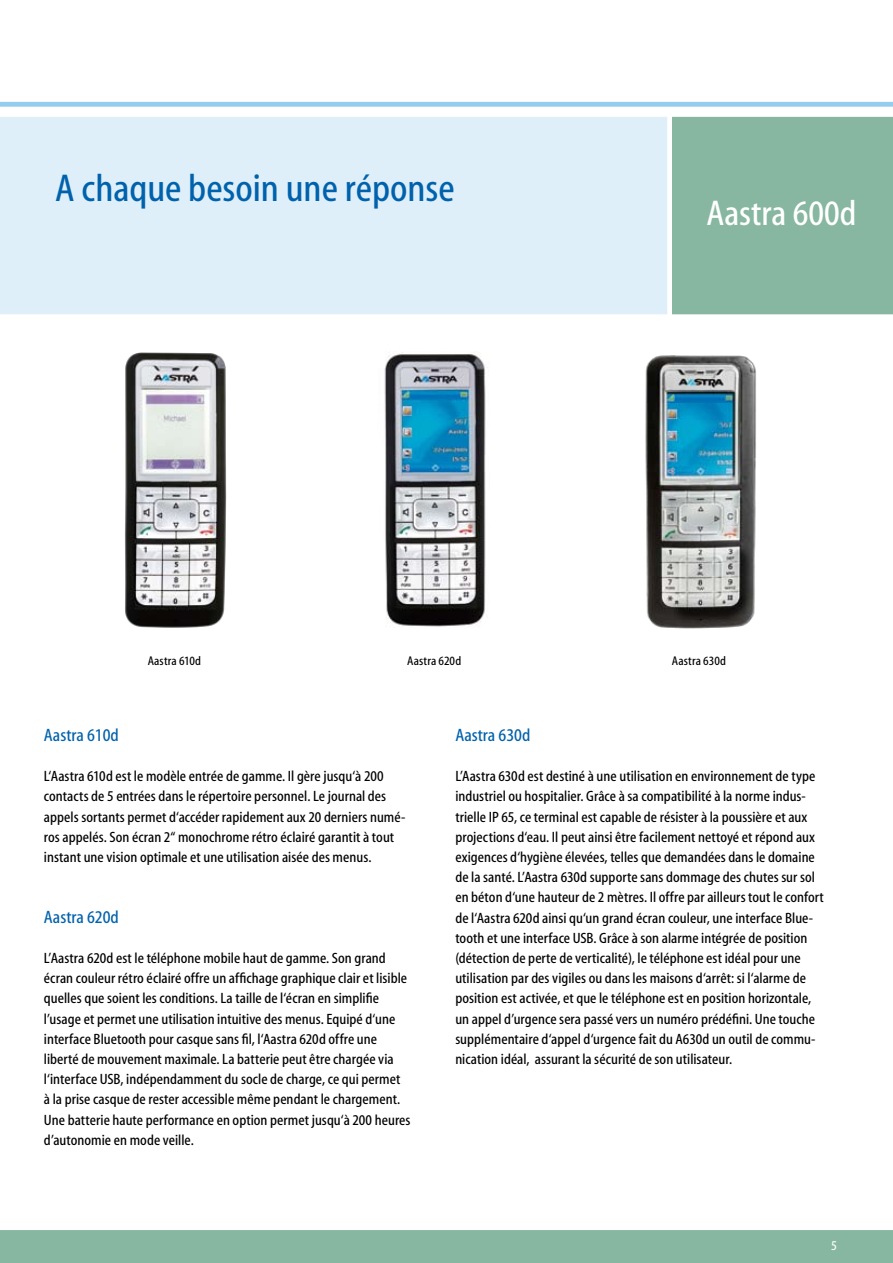
<style>
.page{position:relative;width:893px;height:1263px;background:#fff}
.page>*{position:absolute;margin:0;border:0;box-sizing:border-box;transform-origin:0 0}
.t1{font:39px "Myriad De Te We";color:#0062ac}
.t2{font:36px "Myriad De Te We";color:#fff}
.t3{font:18px "Myriad De Te We";color:#0062ac}
.t4{font:15px/20.2px "Myriad De Te We";letter-spacing:.005em;color:#000}
.t5{font:13.5px "Myriad De Te We";color:#fff}
.t6{font:12.75px "Myriad De Te We";letter-spacing:.01em;color:#000}
</style>
<div class="page">
<div style="left:0;top:1225px;width:893px;height:38px;background:#87b7a0"></div>
<div style="left:670px;top:115px;width:223px;height:202px;background:#87b7a0"></div>
<div style="left:0;top:115px;width:670px;height:202px;background:#dfeff9"></div>
<div style="left:0;top:314px;width:893px;height:5px;background:#fff"></div>
<hr style="left:0;top:102px;width:893px;height:4px;background:#94cded">
<div style="left:0;top:112px;width:893px;height:5px;background:#fff"></div>
<div style="left:667px;top:115px;width:5px;height:202px;background:#fff"></div>
<div style="left:0;top:1225px;width:893px;height:5px;background:#fff"></div>
<img style="left:125px;top:352px;width:102px;height:276px">
<img style="left:645px;top:355px;width:111px;height:274px">
<img style="left:384px;top:352px;width:104px;height:275px">
<h1 class="t1" style="left:55px;top:169px;width:401px">A chaque besoin une réponse</h1>
<h2 class="t2" style="left:706px;top:195px;width:151px">Aastra 600d</h2>
<p class="t6" style="left:148px;top:655px;width:55px">Aastra 610d</p>
<p class="t6" style="left:407px;top:655px;width:56px">Aastra 620d</p>
<p class="t6" style="left:672px;top:655px;width:56px">Aastra 630d</p>
<p class="t3" style="left:44px;top:726px;width:76px">Aastra 610d</p>
<p class="t4" style="left:44px;top:767px;width:363px">L‘Aastra 610d est le modèle entrée de gamme. Il gère jusqu‘à 200 contacts de 5 entrées dans le répertoire personnel. Le journal des appels sortants permet d‘accéder rapidement aux 20 derniers numé&shy;ros appelés. Son écran 2“ monochrome rétro éclairé garantit à tout instant une vision optimale et une utilisation aisée des menus.</p>
<p class="t3" style="left:44px;top:908px;width:76px">Aastra 620d</p>
<p class="t4" style="left:44px;top:948px;width:368px">L’Aastra 620d est le téléphone mobile haut de gamme. Son grand écran couleur rétro éclairé offre un affichage graphique clair et lisible quelles que soient les conditions. La taille de l‘écran en simplifie l’usage et permet une utilisation intuitive des menus. Equipé d‘une interface Bluetooth pour casque sans fil, l‘Aastra 620d offre une liberté de mouvement maximale. La batterie peut être chargée via l‘interface USB, indépendamment du socle de charge, ce qui permet<br>à la prise casque de rester accessible même pendant le chargement.<br>Une batterie haute performance en option permet jusqu‘à 200 heures d’autonomie en mode veille.</p>
<p class="t3" style="left:455px;top:726px;width:76px">Aastra 630d</p>
<p class="t4" style="left:455px;top:767px;width:370px">L’Aastra 630d est destiné à une utilisation en environnement de type industriel ou hospitalier. Grâce à sa compatibilité à la norme indus&shy;trielle IP 65, ce terminal est capable de résister à la poussière et aux projections d‘eau. Il peut ainsi être facilement nettoyé et répond aux exigences d‘hygiène élevées, telles que demandées dans le domaine de la santé. L’Aastra 630d supporte sans dommage des chutes sur sol en béton d‘une hauteur de 2 mètres. Il offre par ailleurs tout le confort de l‘Aastra 620d ainsi qu‘un grand écran couleur, une interface Blue&shy;tooth et une interface USB. Grâce à son alarme intégrée de position (détection de perte de verticalité), le téléphone est idéal pour une utilisation par des vigiles ou dans les maisons d‘arrêt: si l‘alarme de position est activée, et que le téléphone est en position horizontale, un appel d’urgence sera passé vers un numéro prédéfini. Une touche supplémentaire d‘appel d‘urgence fait du A630d un outil de commu&shy;nication idéal, assurant la sécurité de son utilisateur.</p>
<p class="t5" style="left:831px;top:1238px;width:7px">5</p>
</div>
